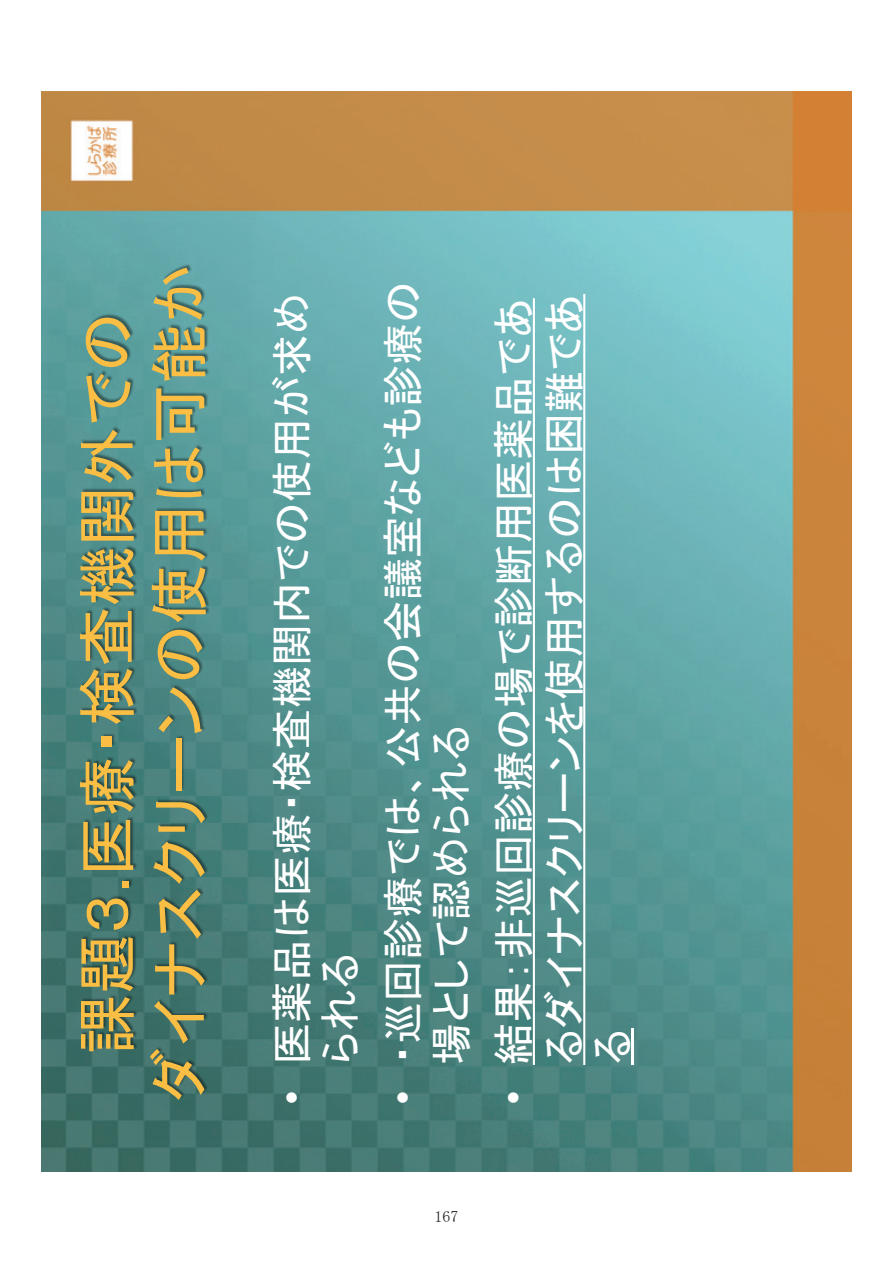
<style>
.page{position:relative;width:893px;height:1263px;background:#fff}
.page>*{position:absolute;margin:0;border:0;box-sizing:border-box;transform-origin:0 0}
.t1{font:60px "MS P Gothic";color:#f9be43}
.t2{font:42px/48.4px "MS P Gothic";color:#fff}
.t3{font:42px "Arial";color:#fff}
.t4{font:15.9px "MS Mincho";color:#231f20}
.s1{font-family:"Arial"}
</style>
<div class="page">
<img style="left:41px;top:91px;width:810px;height:1080px">
<svg style="left:533px;top:298px;width:2px;height:767px"></svg>
<svg style="left:583px;top:294px;width:2px;height:771px"></svg>
<hr style="left:632px;top:1029px;width:2px;height:36px;background:#fff">
<img style="left:48px;top:913px;width:72px;height:178px">
<img style="left:51px;top:913px;width:69px;height:17px">
<img style="left:48px;top:793px;width:72px;height:120px">
<img style="left:48px;top:409px;width:72px;height:384px">
<img style="left:48px;top:271px;width:72px;height:138px">
<img style="left:51px;top:254px;width:69px;height:95px">
<img style="left:120px;top:721px;width:132px;height:418px">
<img style="left:120px;top:223px;width:132px;height:498px">
<img style="left:123px;top:206px;width:132px;height:95px">
<h1 class="t1" style="left:77px;top:1054px;width:744px;rotate:-90deg">課題３<span class="s1">.</span>医療・検査機関外での</h1>
<h1 class="t1" style="left:149px;top:1102px;width:840px;rotate:-90deg">ダイナスクリーンの使用は可能か</h1>
<p class="t2" style="left:267px;top:1065px;width:774px;text-indent:-41px;rotate:-90deg"><span class="s1">•</span> 医薬品は医療・検査機関内での使用が求められる</p>
<p class="t2" style="left:378px;top:1065px;width:785px;text-indent:-41px;rotate:-90deg"><span class="s1">•</span> ・巡回診療では、公共の会議室なども診療の場として認められる</p>
<p class="t2" style="left:489px;top:1065px;width:772px;line-height:49.3px;text-align:justify;rotate:-90deg">結果：非巡回診療の場で診断用医薬品であるダイナスクリーンを使用するのは困難である</p>
<p class="t3" style="left:485px;top:1105px;width:16px;rotate:-90deg">•</p>
<p class="t4" style="left:434px;top:1208px;width:25px">167</p>
</div>
